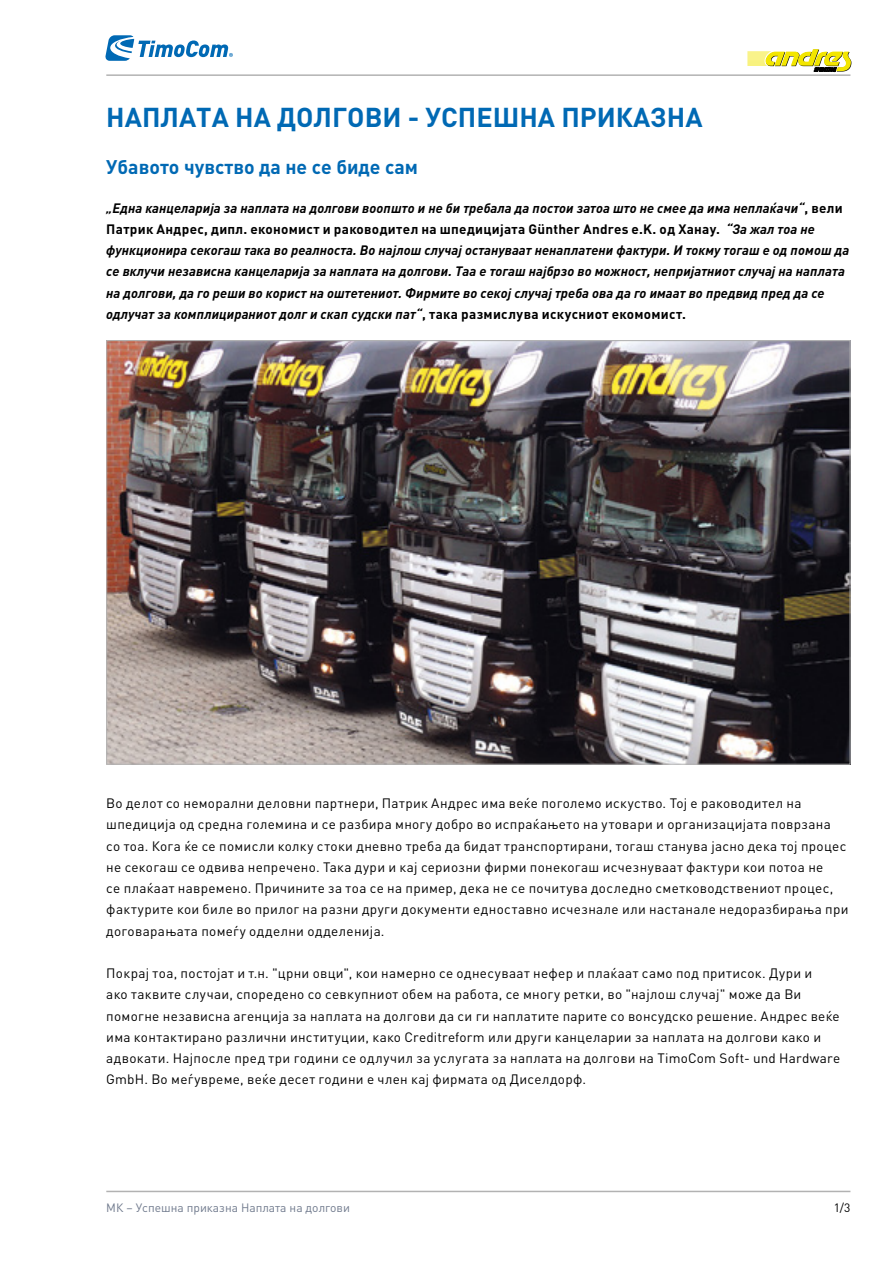
<style>
.page{position:relative;width:893px;height:1263px;background:#fff}
.page>*{position:absolute;margin:0;border:0;box-sizing:border-box;transform-origin:0 0}
.Überschrift_A4{font:700 27px "DIN Pro";color:#0069b4}
.Überschrift_A4-2{font:700 19.5px "DIN Pro";color:#0069b4}
.Überschrift_A4-3{font:13.5px/21.3px "DIN Pro";letter-spacing:.025em;color:#000}
.Überschrift_A4-4{font:italic 700 13.5px/21.3px "DIN Pro";letter-spacing:.005em;color:#000}
.Basis{font:12px "DIN Pro";color:#707a8d}
.Rechtsbündig{font:12px "DIN Pro";color:#000}
.s1{font-style:normal}
</style>
<div class="page">
<hr style="left:106px;top:74px;width:744px;height:2px;background:#b2b2b2">
<hr style="left:106px;top:1191px;width:744px;height:1px;background:#b2b2b2">
<svg style="left:105px;top:35px;width:128px;height:26px"></svg>
<svg style="left:747px;top:49px;width:104px;height:23px"></svg>
<img style="left:108px;top:342px;width:740px;height:421px">
<p class="Überschrift_A4" style="left:106px;top:95px;width:598px">НАПЛАТА НА ДОЛГОВИ - УСПЕШНА ПРИКАЗНА</p>
<p class="Überschrift_A4-2" style="left:106px;top:150px;width:313px">Убавото чувство да не се биде сам</p>
<p class="Überschrift_A4-4" style="left:106px;top:196px;width:744px">„Една канцеларија за наплата на долгови воопшто и не би требала да постои затоа што не смее да има неплаќачи“<span class="s1">, вели Патрик Андрес, дипл. економист и раководител на шпедицијата Günther Andres e.K. од Ханау.</span> “За жал тоа не функционира секогаш така во реалноста. Во најлош случај остануваат ненаплатени фактури. И токму тогаш е од помош да се вклучи независна канцеларија за наплата на долгови. Таа е тогаш најбрзо во можност, непријатниот случај на наплата на долгови, да го реши во корист на оштетениот. Фирмите во секој случај треба ова да го имаат во предвид пред да се одлучат за комплицираниот долг и скап судски пат“<span class="s1">, така размислува искусниот екомомист.</span></p>
<p class="Überschrift_A4-3" style="left:106px;top:791px;width:744px">Во делот со неморални деловни партнери, Патрик Андрес има веќе поголемо искуство. Тој е раководител на шпедиција од средна големина и се разбира многу добро во испраќањето на утовари и организацијата поврзана<br>со тоа. Кога ќе се помисли колку стоки дневно треба да бидат транспортирани, тогаш станува јасно дека тој процес не секогаш се одвива непречено. Така дури и кај сериозни фирми понекогаш исчезнуваат фактури кои потоа не<br>се плаќаат навремено. Причините за тоа се на пример, дека не се почитува доследно сметководствениот процес, фактурите кои биле во прилог на разни други документи едноставно исчезнале или настанале недоразбирања при договарањата помеѓу одделни одделенија.</p>
<p class="Überschrift_A4-3" style="left:106px;top:961px;width:735px">Покрај тоа, постојат и т.н. "црни овци", кои намерно се однесуваат нефер и плаќаат само под притисок. Дури и<br>ако таквите случаи, споредено со севкупниот обем на работа, се многу ретки, во "најлош случај" може да Ви помогне независна агенција за наплата на долгови да си ги наплатите парите со вонсудско решение. Андрес веќе има контактирано различни институции, како Creditreform или други канцеларии за наплата на долгови како и адвокати. Најпосле пред три години се одлучил за услугата за наплата на долгови на TimoCom Soft- und Hardware GmbH. Во меѓувреме, веќе десет години е член кај фирмата од Диселдорф.</p>
<p class="Basis" style="left:106px;top:1198px;width:245px">МК – Успешна приказна Наплата на долгови</p>
<p class="Rechtsbündig" style="left:834px;top:1198px;width:18px">1/3</p>
</div>
